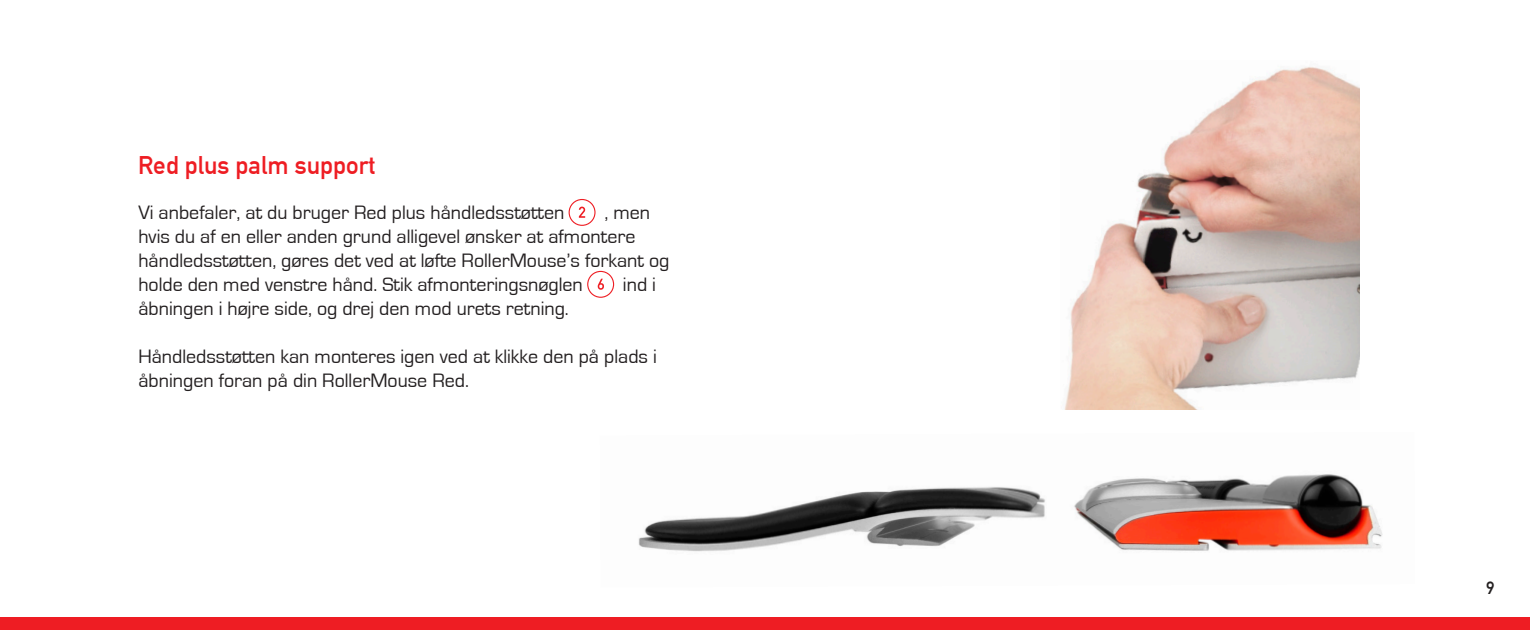
<style>
.page{position:relative;width:1530px;height:630px;background:#fff}
.page>*{position:absolute;margin:0;border:0;box-sizing:border-box;transform-origin:0 0}
.t1{font:25px "DIN1451 Com Mittelschrift";color:#ee1d23}
.t2{font:20px/24px "Eurostile";color:#231f20}
.t3{font:17.5px "DIN1451 Com Mittelschrift";color:#231f20}
</style>
<div class="page">
<img style="left:1064px;top:67px;width:296px;height:342px">
<div style="left:569px;top:199px;width:27px;height:27px;border:1px solid #ee1d23;border-radius:50%"></div>
<svg style="left:579px;top:207px;width:6px;height:11px"></svg>
<div style="left:587px;top:271px;width:27px;height:27px;border:1px solid #ee1d23;border-radius:50%"></div>
<svg style="left:598px;top:279px;width:6px;height:11px"></svg>
<div style="left:0;top:618px;width:1530px;height:12px;background:#ee1d23"></div>
<img style="left:638px;top:474px;width:745px;height:78px">
<p class="t1" style="left:138px;top:150px;width:239px">Red plus palm support</p>
<p class="t2" style="left:138px;top:201px;width:428px">Vi anbefaler, at du bruger Red plus håndledsstøtten</p>
<p class="t2" style="left:138px;top:201px;width:533px;text-indent:466px">, men hvis du af en eller anden grund alligevel ønsker at afmontere håndledsstøtten, gøres det ved at løfte RollerMouse’s forkant og holde den med venstre hånd. Stik afmonteringsnøglen</p>
<p class="t2" style="left:623px;top:273px;width:35px">ind i</p>
<p class="t2" style="left:138px;top:297px;width:432px">åbningen i højre side, og drej den mod urets retning.</p>
<p class="t2" style="left:138px;top:345px;width:520px">Håndledsstøtten kan monteres igen ved at klikke den på plads i åbningen foran på din RollerMouse Red.</p>
<p class="t3" style="left:1486px;top:578px;width:10px">9</p>
</div>
